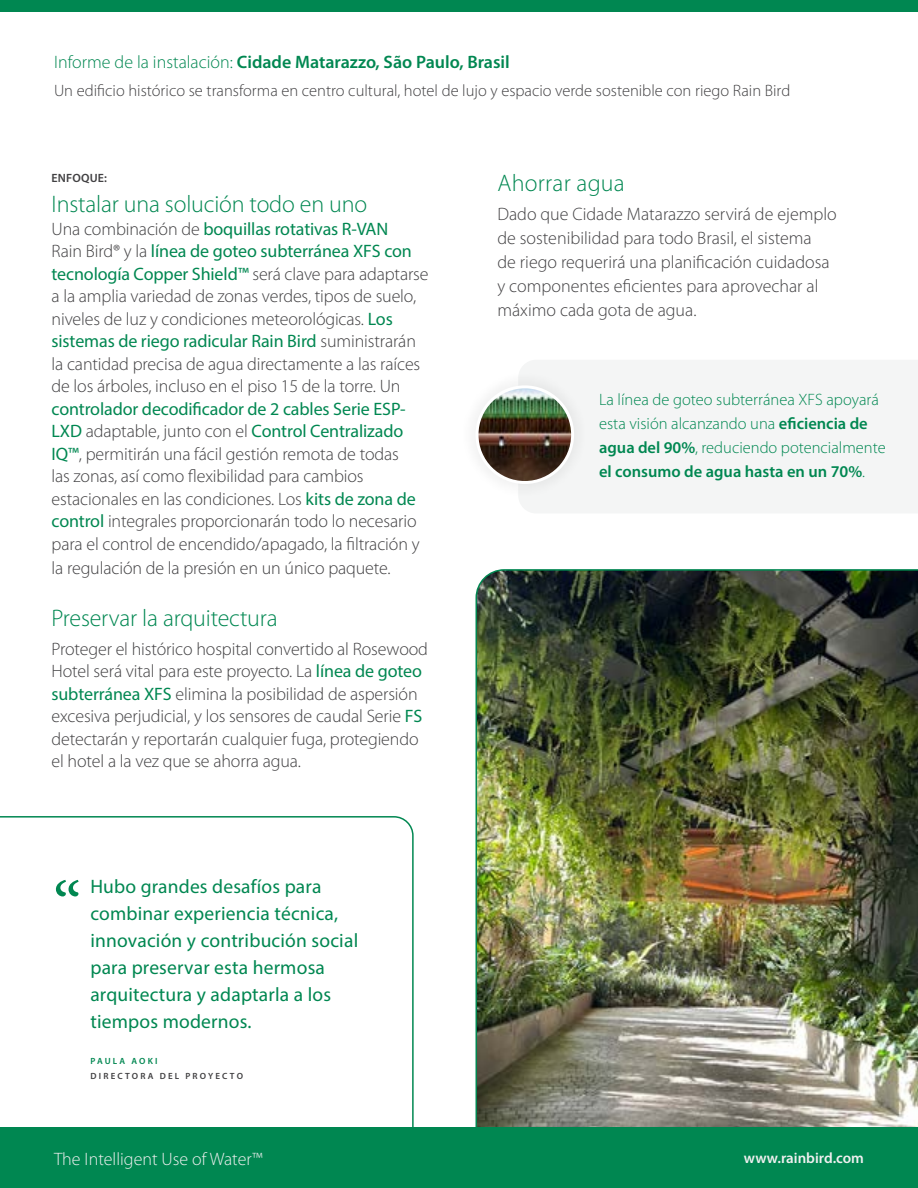
<style>
.page{position:relative;width:918px;height:1188px;background:#fff}
.page>*{position:absolute;margin:0;border:0;box-sizing:border-box;transform-origin:0 0}
.t1{font:72px "Minion Pro";color:#008751}
.t2{font:300 24px "Myriad Pro";letter-spacing:-.005em;color:#008751}
.t3{font:19.5px/27px "Myriad Pro";letter-spacing:.01em;color:#008751}
.t4{font:300 18px/22.5px "Myriad Pro";letter-spacing:-.005em;color:#414042}
.t5{font:600 18px "Myriad Pro";color:#008751}
.t6{font:300 18px "Myriad Pro";color:#f0f0f0}
.t7{font:300 16.5px/24px "Myriad Pro";color:#008751}
.t8{font:300 16.5px "Myriad Pro";color:#414042}
.t9{font:600 15px "Myriad Pro";color:#f0f0f0}
.t10{font:600 12px "Myriad Pro";letter-spacing:.015em;color:#414042}
.t11{font:600 9px "Myriad Pro";letter-spacing:.245em;color:#414042}
.t12{font:600 9px "Myriad Pro";letter-spacing:.245em;color:#008751}
.s1{font-weight:300}
.s2{font-weight:400;color:#008751}
.s3{font-weight:600}
</style>
<div class="page">
<img style="left:475px;top:569px;width:443px;height:559px">
<div style="left:519px;top:360px;width:399px;height:153px;background:#f4f5f5"></div>
<div style="left:0;top:0;width:918px;height:12px;background:#008751"></div>
<svg style="left:0;top:816px;width:414px;height:312px"></svg>
<div style="left:461px;top:371px;width:126px;height:126px;background:#000;opacity:.25"></div>
<div style="left:476px;top:385px;width:98px;height:99px;border:3px solid #fff;border-radius:50%"></div>
<div style="left:0;top:1128px;width:918px;height:60px;background:#008751"></div>
<p class="t5" style="left:54px;top:50px;width:457px"><span class="s1">Informe de la instalación:</span> Cidade Matarazzo, São Paulo, Brasil</p>
<p class="t8" style="left:54px;top:80px;width:738px">Un edificio histórico se transforma en centro cultural, hotel de lujo y espacio verde sostenible con riego Rain Bird</p>
<p class="t10" style="left:52px;top:171px;width:57px">ENFOQUE:</p>
<h2 class="t2" style="left:52px;top:190px;width:317px">Instalar una solución todo en uno</h2>
<p class="t4" style="left:52px;top:218px;width:379px">Una combinación de <span class="s2">boquillas rotativas R-VAN<br></span>Rain Bird® y la <span class="s2">línea de goteo subterránea XFS con tecnología Copper Shield™</span> será clave para adaptarse a la amplia variedad de zonas verdes, tipos de suelo, niveles de luz y condiciones meteorológicas. <span class="s2">Los sistemas de riego radicular Rain Bird</span> suministrarán la cantidad precisa de agua directamente a las raíces de los árboles, incluso en el piso 15 de la torre. Un</p>
<p class="t4" style="left:52px;top:397px;width:370px"><span class="s2">controlador decodificador de 2 cables Serie ESP-LXD</span> adaptable, junto con el <span class="s2">Control Centralizado IQ™</span>, permitirán una fácil gestión remota de todas las zonas, así como flexibilidad para cambios estacionales en las condiciones. Los <span class="s2">kits de zona de control</span> integrales proporcionarán todo lo necesario para el control de encendido/apagado, la filtración y la regulación de la presión en un único paquete.</p>
<h2 class="t2" style="left:52px;top:604px;width:228px">Preservar la arquitectura</h2>
<p class="t4" style="left:52px;top:638px;width:378px">Proteger el histórico hospital convertido al Rosewood Hotel será vital para este proyecto. La <span class="s2">línea de goteo subterránea XFS</span> elimina la posibilidad de aspersión excesiva perjudicial, y los sensores de caudal Serie <span class="s2">FS </span>detectarán y reportarán cualquier fuga, protegiendo el hotel a la vez que se ahorra agua.</p>
<h1 class="t1" style="left:53px;top:860px;width:30px">“</h1>
<p class="t3" style="left:90px;top:873px;width:269px">Hubo grandes desafíos para combinar experiencia técnica, innovación y contribución social para preservar esta hermosa arquitectura y adaptarla a los tiempos modernos.</p>
<p class="t12" style="left:90px;top:1055px;width:69px">PAULA AOKI</p>
<p class="t11" style="left:90px;top:1070px;width:154px">DIRECTORA DEL PROYECTO</p>
<h2 class="t2" style="left:497px;top:169px;width:129px">Ahorrar agua</h2>
<p class="t4" style="left:497px;top:202px;width:341px;line-height:24px">Dado que Cidade Matarazzo servirá de ejemplo de sostenibilidad para todo Brasil, el sistema<br>de riego requerirá una planificación cuidadosa y componentes eficientes para aprovechar al máximo cada gota de agua.</p>
<p class="t7" style="left:599px;top:387px;width:288px">La línea de goteo subterránea XFS apoyará esta visión alcanzando una <span class="s3">eficiencia de agua del 90%</span>, reduciendo potencialmente <span class="s3">el consumo de agua hasta en un 70%</span>.</p>
<p class="t6" style="left:54px;top:1148px;width:210px">The Intelligent Use of Water™</p>
<p class="t9" style="left:744px;top:1149px;width:122px">www.rainbird.com</p>
</div>
